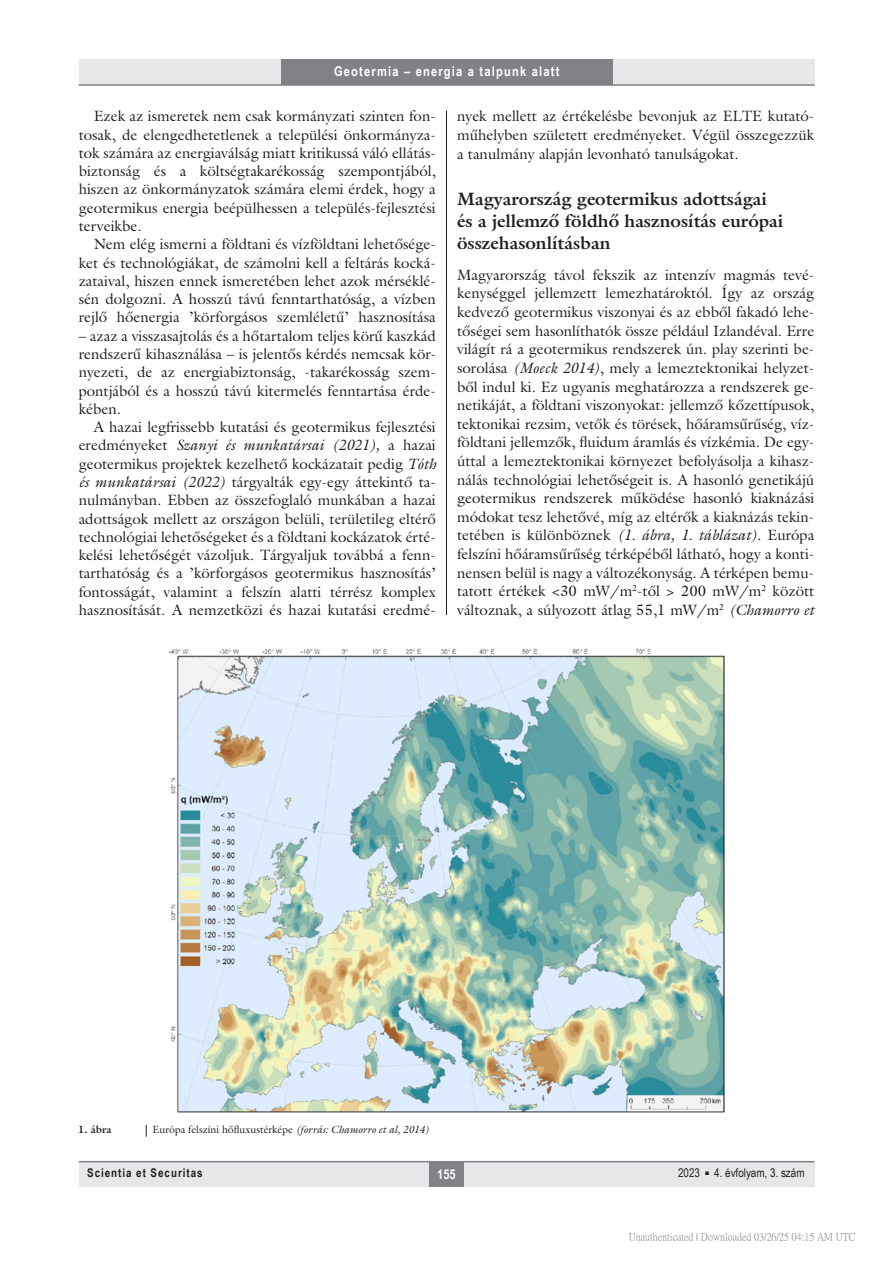
<style>
.page{position:relative;width:893px;height:1263px;background:#fff}
.page>*{position:absolute;margin:0;border:0;box-sizing:border-box;transform-origin:0 0}
.alcimbold{font:700 18px/22.2px "Galliard Reg";color:#231f20}
.Body_Text{font:15px/18.3px "Galliard Reg";color:#231f20;text-align:justify}
.Body_tompa{font:15px/18.6px "Galliard Reg";color:#231f20;text-align:justify}
.oldalszam{font:700 13.5px "Arial Narrow";letter-spacing:.09em;color:#fff}
.t1{font:12px "Arial Narrow";color:#231f20}
.t2{font:700 12px "Arial Narrow";letter-spacing:.08em;color:#231f20}
.kepalairas2{font:10.5px "Galliard Reg";color:#231f20}
.t3{font:10.5px "P Ming Li U";color:rgb(0 0 0/.5)}
.kepalairas1{font:700 10.5px "Galliard Reg";color:#231f20}
.s1{font-style:italic}
</style>
<div class="page">
<div style="left:79px;top:1161px;width:735px;height:25px;background:#e6e7e9"></div>
<div style="left:429px;top:1161px;width:34px;height:25px;background:#808285"></div>
<hr style="left:79px;top:1161px;width:735px;height:1px;background:#808285">
<div style="left:79px;top:60px;width:735px;height:25px;background:#e6e7e9"></div>
<div style="left:281px;top:60px;width:331px;height:25px;background:#808285"></div>
<hr style="left:79px;top:84px;width:736px;height:2px;background:#808285">
<hr style="left:446px;top:111px;width:1px;height:1026px;background:#231f20">
<div style="left:79px;top:615px;width:735px;height:510px;background:#fff"></div>
<img style="left:168px;top:648px;width:557px;height:464px">
<div style="left:78px;top:1125px;width:736px;height:12px;background:#fff"></div>
<svg style="left:146px;top:1125px;width:1px;height:12px"></svg>
<p class="oldalszam" style="left:334px;top:61px;width:227px">Geotermia – energia a talpunk alatt</p>
<p class="Body_Text" style="left:79px;top:107px;width:359px;text-indent:15px">Ezek az ismeretek nem csak kormányzati szinten fon&shy;tosak, de elengedhetetlenek a települési önkormányza&shy;tok számára az energiaválság miatt kritikussá váló ellátás&shy;biztonság és a költségtakarékosság szempontjából, hiszen az önkormányzatok számára elemi érdek, hogy a geotermikus energia beépülhessen a település-fejlesztési terveikbe.</p>
<p class="Body_Text" style="left:79px;top:235px;width:359px;text-indent:15px">Nem elég ismerni a földtani és vízföldtani lehetősége&shy;ket és technológiákat, de számolni kell a feltárás kocká&shy;zataival, hiszen ennek ismeretében lehet azok mérséklé&shy;sén dolgozni. A hosszú távú fenntarthatóság, a vízben rejlő hőenergia ’körforgásos szemléletű’ hasznosítása</p>
<p class="Body_Text" style="left:79px;top:326px;width:359px;text-align:left">– azaz a visszasajtolás és a hőtartalom teljes körű kaszkád rendszerű kihasználása – is jelentős kérdés nemcsak kör&shy;nyezeti, de az energiabiztonság, -takarékosság szem&shy;pontjából és a hosszú távú kitermelés fenntartása érde&shy;kében.</p>
<p class="Body_Text" style="left:79px;top:418px;width:359px;text-indent:15px">A hazai legfrissebb kutatási és geotermikus fejlesztési eredményeket <span class="s1">Szanyi és munkatársai (2021),</span> a hazai geotermikus projektek kezelhető kockázatait pedig <span class="s1">Tóth és munkatársai (2022)</span> tárgyalták egy-egy áttekintő ta&shy;nulmányban. Ebben az összefoglaló munkában a hazai adottságok mellett az országon belüli, területileg eltérő technológiai lehetőségeket és a földtani kockázatok érté&shy;kelési lehetőségét vázoljuk. Tárgyaljuk továbbá a fenn&shy;tarthatóság és a ’körforgásos geotermikus hasznosítás’ fontosságát, valamint a felszín alatti térrész komplex hasznosítását. A nemzetközi és hazai kutatási eredmé-</p>
<p class="Body_Text" style="left:457px;top:107px;width:359px">nyek mellett az értékelésbe bevonjuk az ELTE kutató&shy;műhelyben született eredményeket. Végül összegezzük a tanulmány alapján levonható tanulságokat.</p>
<p class="alcimbold" style="left:457px;top:187px;width:328px">Magyarország geotermikus adottságai és a jellemző földhő hasznosítás európai összehasonlításban</p>
<p class="Body_tompa" style="left:457px;top:265px;width:359px">Magyarország távol fekszik az intenzív magmás tevé&shy;kenységgel jellemzett lemezhatároktól. Így az ország kedvező geotermikus viszonyai és az ebből fakadó lehe&shy;tőségei sem hasonlíthatók össze például Izlandéval. Erre világít rá a geotermikus rendszerek ún. play szerinti be&shy;sorolása <span class="s1">(Moeck 2014)</span>, mely a lemeztektonikai helyzet&shy;ből indul ki. Ez ugyanis meghatározza a rendszerek ge&shy;netikáját, a földtani viszonyokat: jellemző kőzettípusok, tektonikai rezsim, vetők és törések, hőáramsűrűség, víz&shy;földtani jellemzők, fluidum áramlás és vízkémia. De egy&shy;úttal a lemeztektonikai környezet befolyásolja a kihasz&shy;nálás technológiai lehetőségeit is. A hasonló genetikájú geotermikus rendszerek működése hasonló kiaknázási módokat tesz lehetővé, míg az eltérők a kiaknázás tekin&shy;tetében is különböznek <span class="s1">(1. ábra, 1. táblázat).</span> Európa felszíni hőáramsűrűség térképéből látható, hogy a konti&shy;nensen belül is nagy a változékonyság. A térképen bemu&shy;tatott értékek &lt;30 mW/m<sup>2</sup>-től &gt; 200 mW/m<sup>2</sup> között változnak, a súlyozott átlag 55,1 mW/m<sup>2</sup> <span class="s1">(Chamorro et</span></p>
<p class="kepalairas1" style="left:78px;top:1123px;width:35px">1. ábra</p>
<p class="kepalairas2" style="left:153px;top:1123px;width:278px">Európa felszíni hőfluxustérképe <span class="s1">(forrás: Chamorro et al, 2014)</span></p>
<p class="t2" style="left:87px;top:1164px;width:117px">Scientia et Securitas</p>
<p class="oldalszam" style="left:437px;top:1163px;width:20px">155</p>
<p class="t1" style="left:678px;top:1164px;width:128px">2023 <sup>■</sup> 4. évfolyam, 3. szám</p>
<p class="t3" style="left:629px;top:1232px;width:228px">Unauthenticated | Downloaded 03/26/25 04:15 AM UTC</p>
</div>
